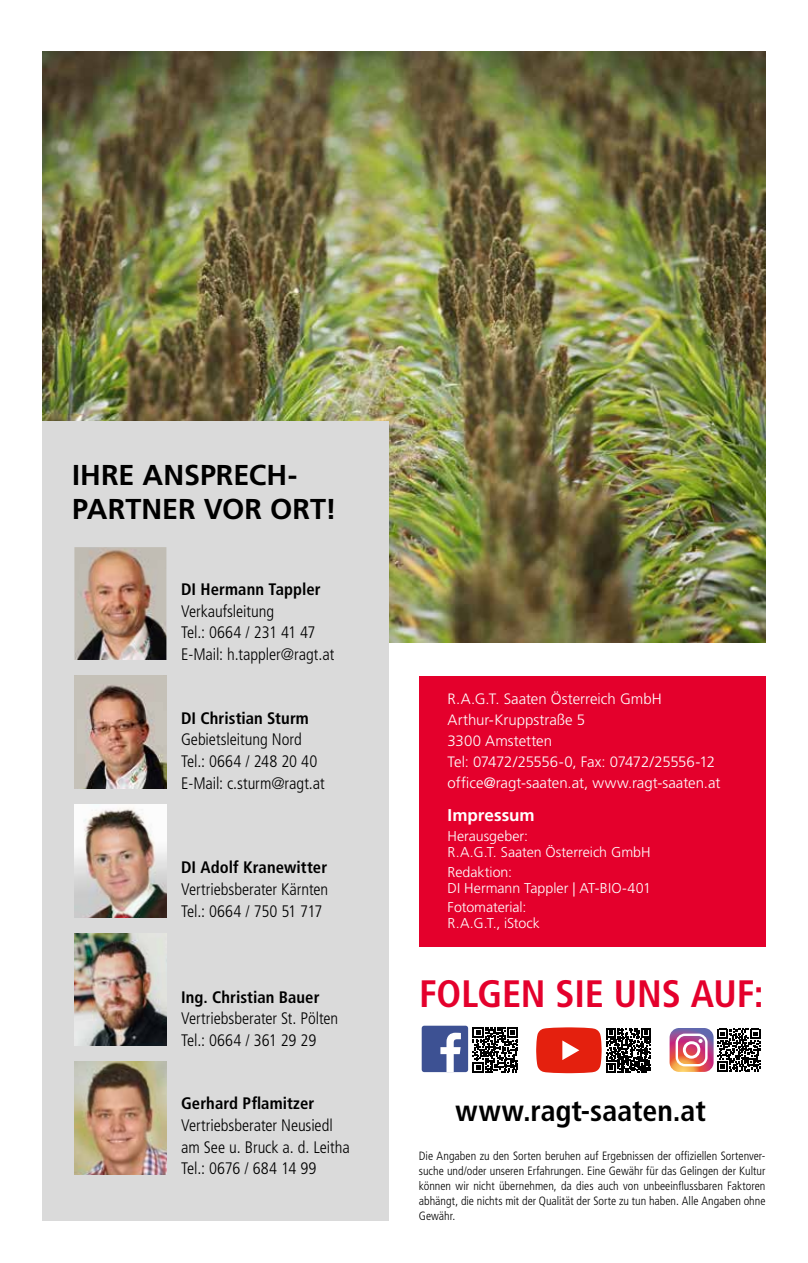
<style>
.page{position:relative;width:808px;height:1263px;background:#fff}
.page>*{position:absolute;margin:0;border:0;box-sizing:border-box;transform-origin:0 0}
.t1{font:700 condensed 38.25px "Frutiger LT Std";letter-spacing:-.005em;color:#e4002c}
.t2{font:700 condensed 29.85px "Frutiger LT Std";letter-spacing:-.005em;color:#000}
.t3{font:700 28.8px/34.5px "Frutiger LT Std";color:#000}
.t4{font:700 17.1px "Frutiger LT Std";color:#fff}
.t5{font:300 condensed 16.65px/21.6px "Frutiger LT Std";letter-spacing:-.005em;color:#000}
.t6{font:700 condensed 16.65px "Frutiger LT Std";letter-spacing:.005em;color:#000}
.t7{font:300 15px/21px "Frutiger LT Std";letter-spacing:-.005em;color:#fff}
.t8{font:300 14.25px/15.6px "Frutiger LT Std";color:#fff}
.t9{font:300 condensed 12px/15px "Frutiger LT Std";color:#000;text-align:justify}
</style>
<div class="page">
<img style="left:43px;top:51px;width:722px;height:591px">
<div style="left:43px;top:421px;width:346px;height:799px;background:#dadada"></div>
<div style="left:419px;top:676px;width:346px;height:271px;background:#e4002c"></div>
<svg style="left:473px;top:1027px;width:45px;height:46px"></svg>
<div style="left:422px;top:1026px;width:46px;height:46px;background:#3d5193;border-radius:3px"></div>
<svg style="left:440px;top:1033px;width:21px;height:39px"></svg>
<svg style="left:536px;top:1027px;width:115px;height:46px"></svg>
<svg style="left:669px;top:1028px;width:91px;height:44px"></svg>
<img style="left:74px;top:547px;width:92px;height:113px">
<img style="left:74px;top:933px;width:92px;height:113px">
<img style="left:74px;top:676px;width:92px;height:113px">
<img style="left:74px;top:804px;width:92px;height:113px">
<img style="left:74px;top:1062px;width:92px;height:112px">
<h3 class="t3" style="left:72px;top:457px;width:266px">IHRE ANSPRECH-<br>PARTNER VOR ORT!</h3>
<h3 class="t6" style="left:181px;top:579px;width:141px">DI Hermann Tappler</h3>
<h3 class="t5" style="left:181px;top:600px;width:155px">Verkaufsleitung<br>Tel.: 0664 / 231 41 47<br>E-Mail: h.tappler@ragt.at</h3>
<h3 class="t6" style="left:181px;top:708px;width:129px">DI Christian Sturm</h3>
<h3 class="t5" style="left:181px;top:729px;width:145px">Gebietsleitung Nord<br>Tel.: 0664 / 248 20 40<br>E-Mail: c.sturm@ragt.at</h3>
<h3 class="t6" style="left:181px;top:858px;width:148px">DI Adolf Kranewitter</h3>
<h3 class="t5" style="left:181px;top:879px;width:149px">Vertriebsberater Kärnten<br>Tel.: 0664 / 750 51 717</h3>
<h3 class="t6" style="left:181px;top:987px;width:140px">Ing. Christian Bauer</h3>
<h3 class="t5" style="left:181px;top:1008px;width:159px">Vertriebsberater St. Pölten<br>Tel.: 0664 / 361 29 29</h3>
<h3 class="t6" style="left:181px;top:1094px;width:135px">Gerhard Pflamitzer</h3>
<h3 class="t5" style="left:181px;top:1115px;width:170px">Vertriebsberater Neusiedl am See u. Bruck a. d. Leitha<br>Tel.: 0676 / 684 14 99</h3>
<p class="t7" style="left:448px;top:689px;width:274px">R.A.G.T. Saaten Österreich GmbH<br>Arthur-Kruppstraße 5<br>3300 Amstetten<br>Tel: 07472/25556-0, Fax: 07472/25556-12 office@ragt-saaten.at, www.ragt-saaten.at</p>
<h3 class="t4" style="left:448px;top:805px;width:89px">Impressum</h3>
<p class="t8" style="left:448px;top:829px;width:205px">Herausgeber:<br>R.A.G.T. Saaten Österreich GmbH</p>
<p class="t8" style="left:448px;top:864px;width:205px">Redaktion:<br>DI Hermann Tappler | AT-BIO-401</p>
<p class="t8" style="left:448px;top:900px;width:94px">Fotomaterial:<br>R.A.G.T., iStock</p>
<h1 class="t1" style="left:419px;top:971px;width:346px">FOLGEN SIE UNS AUF:</h1>
<h2 class="t2" style="left:455px;top:1093px;width:252px">www.ragt-saaten.at</h2>
<p class="t9" style="left:419px;top:1149px;width:348px">Die Angaben zu den Sorten beruhen auf Ergebnissen der offiziellen Sortenver&shy;suche und/oder unseren Erfahrungen. Eine Gewähr für das Gelingen der Kultur können wir nicht übernehmen, da dies auch von unbeeinflussbaren Faktoren abhängt, die nichts mit der Qualität der Sorte zu tun haben. Alle Angaben ohne Gewähr.</p>
</div>
